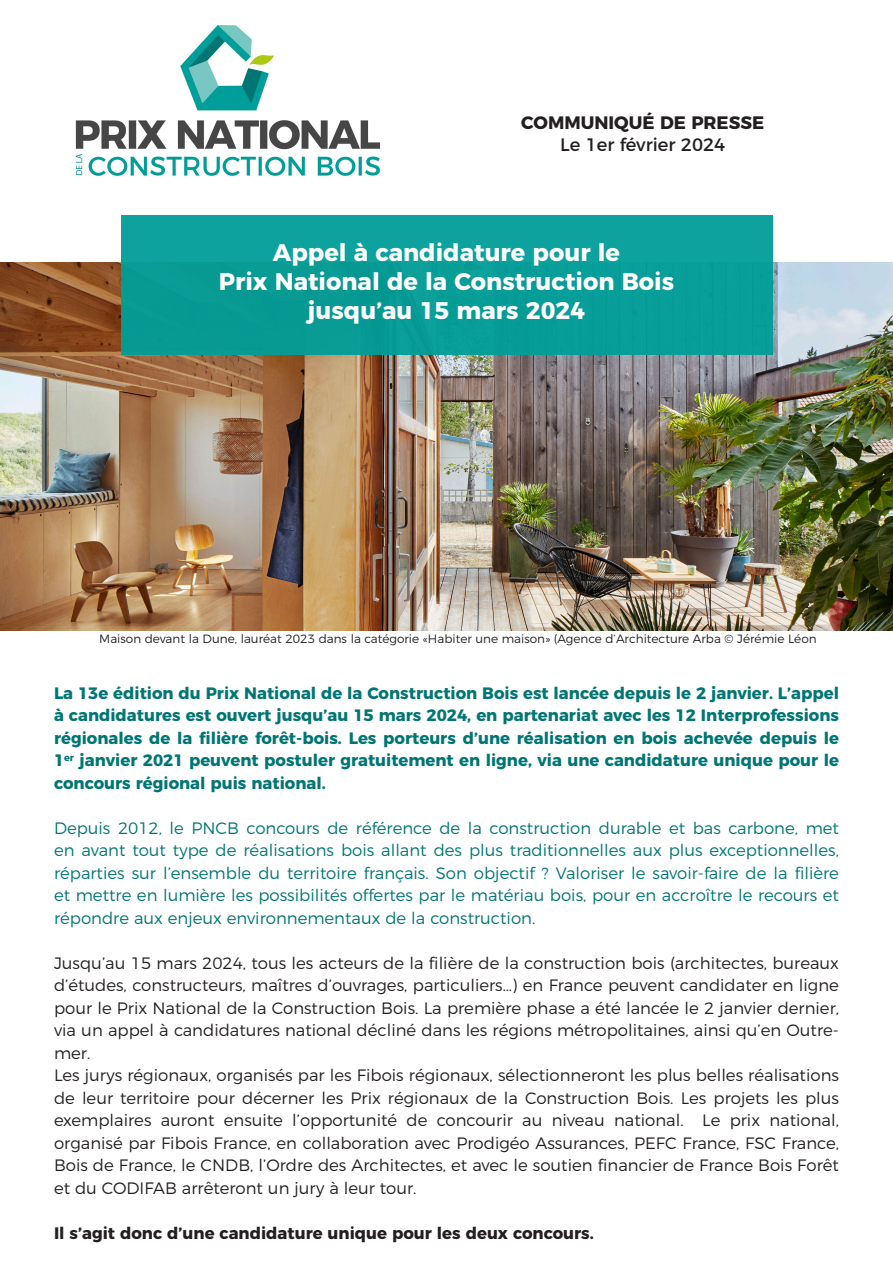
<style>
.page{position:relative;width:893px;height:1263px;background:#fff}
.page>*{position:absolute;margin:0;border:0;box-sizing:border-box;transform-origin:0 0}
.t1{font:700 24px "Montserrat";color:#fff}
.t2{font:700 18px "Montserrat";color:#231f20}
.t3{font:18px "Montserrat";color:#231f20}
.t4{font:300 16.5px/22.5px "Montserrat";color:#231f20;text-align:justify}
.t5{font:300 16.5px/22.5px "Montserrat";color:#007674;text-align:justify}
.t6{font:700 16.5px/22.5px "Montserrat";color:#007674;text-align:justify}
.t7{font:700 16.5px "Montserrat";color:#231f20}
.t8{font:300 12px "Montserrat";color:#231f20}
</style>
<div class="page">
<img style="left:75px;top:26px;width:306px;height:150px">
<img style="left:1px;top:262px;width:891px;height:369px">
<div style="left:121px;top:215px;width:651px;height:140px;background:#089e99"></div>
<p class="t2" style="left:521px;top:108px;width:244px">COMMUNIQUÉ DE PRESSE</p>
<p class="t3" style="left:560px;top:130px;width:167px">Le 1er février 2024</p>
<p class="t1" style="left:273px;top:233px;width:349px">Appel à candidature pour le</p>
<p class="t1" style="left:219px;top:262px;width:457px">Prix National de la Construction Bois</p>
<p class="t1" style="left:308px;top:291px;width:279px">jusqu’au 15 mars 2024</p>
<p class="t8" style="left:99px;top:629px;width:719px">Maison devant la Dune, lauréat 2023 dans la catégorie «Habiter une maison» (Agence d’Architecture Arba © Jérémie Léon</p>
<p class="t6" style="left:54px;top:680px;width:787px">La 13e édition du Prix National de la Construction Bois est lancée depuis le 2 janvier. L’appel à candidatures est ouvert jusqu’au 15 mars 2024, en partenariat avec les 12 Interprofessions régionales de la filière forêt-bois. Les porteurs d’une réalisation en bois achevée depuis le 1<sup>er</sup> janvier 2021 peuvent postuler gratuitement en ligne, via une candidature unique pour le concours régional puis national.</p>
<p class="t5" style="left:54px;top:815px;width:786px">Depuis 2012, le PNCB concours de référence de la construction durable et bas carbone, met en avant tout type de réalisations bois allant des plus traditionnelles aux plus exceptionnelles, réparties sur l’ensemble du territoire français. Son objectif ? Valoriser le savoir-faire de la filière et mettre en lumière les possibilités offertes par le matériau bois, pour en accroître le recours et répondre aux enjeux environnementaux de la construction.</p>
<p class="t4" style="left:54px;top:950px;width:786px">Jusqu’au 15 mars 2024, tous les acteurs de la filière de la construction bois (architectes, bureaux d’études, constructeurs, maîtres d’ouvrages, particuliers…) en France peuvent candidater en ligne pour le Prix National de la Construction Bois. La première phase a été lancée le 2 janvier dernier, via un appel à candidatures national décliné dans les régions métropolitaines, ainsi qu’en Outre&shy;mer.</p>
<p class="t4" style="left:54px;top:1062px;width:786px">Les jurys régionaux, organisés par les Fibois régionaux, sélectionneront les plus belles réalisations de leur territoire pour décerner les Prix régionaux de la Construction Bois. Les projets les plus exemplaires auront ensuite l’opportunité de concourir au niveau national. Le prix national, organisé par Fibois France, en collaboration avec Prodigéo Assurances, PEFC France, FSC France, Bois de France, le CNDB, l’Ordre des Architectes, et avec le soutien financier de France Bois Forêt et du CODIFAB arrêteront un jury à leur tour.</p>
<p class="t7" style="left:54px;top:1219px;width:541px">Il s’agit donc d’une candidature unique pour les deux concours.</p>
</div>
